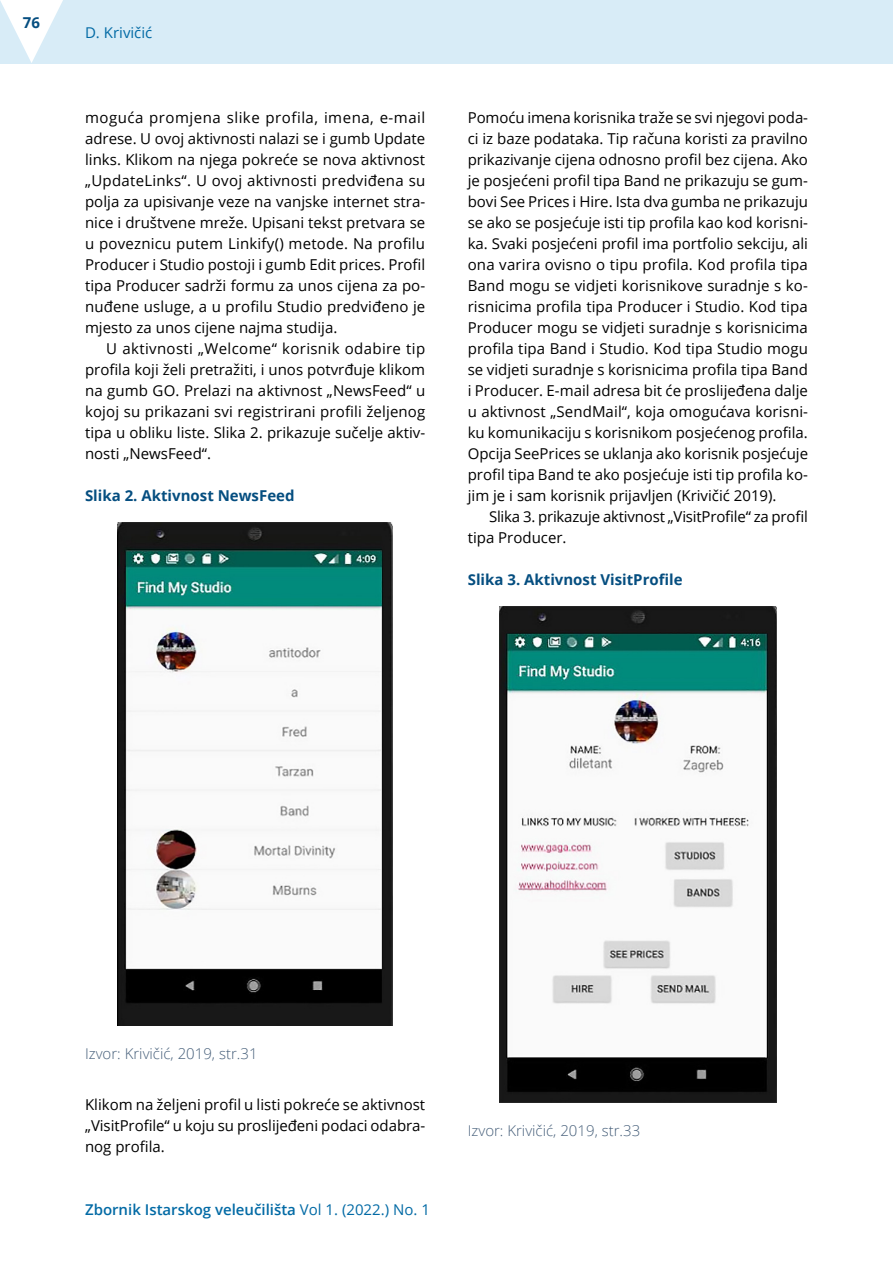
<style>
.page{position:relative;width:893px;height:1263px;background:#fff}
.page>*{position:absolute;margin:0;border:0;box-sizing:border-box;transform-origin:0 0}
.Paragraph_first{font:15px/21px "Open Sans";color:#000;text-align:justify}
.Paragraph{font:15px/21px "Open Sans";color:#000;text-align:justify}
.Caption_u_stupcu{font:700 15px "Open Sans";color:#054e80}
.Note_u_stupcu{font:300 14.85px "Open Sans";color:#465f7a}
.t1{font:600 14.85px "Open Sans";color:#026aa5}
.t2{font:14.85px "Open Sans";color:#026aa5}
.s1{font-weight:400}
</style>
<div class="page">
<div style="left:0;top:0;width:893px;height:63px;background:#d8ecf7"></div>
<svg style="left:0;top:0;width:63px;height:63px"></svg>
<img style="left:118px;top:522px;width:274px;height:504px">
<img style="left:500px;top:606px;width:276px;height:496px">
<p class="Caption_u_stupcu" style="left:23px;top:12px;width:19px">76</p>
<p class="t2" style="left:85px;top:23px;width:69px">D. Krivičić</p>
<p class="Paragraph" style="left:85px;top:107px;width:342px">moguća promjena slike profila, imena, e-mail adrese. U ovoj aktivnosti nalazi se i gumb Update links. Klikom na njega pokreće se nova aktivnost „UpdateLinks“. U ovoj aktivnosti predviđena su polja za upisivanje veze na vanjske internet stra&shy;nice i društvene mreže. Upisani tekst pretvara se u poveznicu putem Linkify() metode. Na profilu Producer i Studio postoji i gumb Edit prices. Profil tipa Producer sadrži formu za unos cijena za po&shy;nuđene usluge, a u profilu Studio predviđeno je mjesto za unos cijene najma studija.</p>
<p class="Paragraph" style="left:85px;top:338px;width:342px;text-indent:21px">U aktivnosti „Welcome“ korisnik odabire tip profila koji želi pretražiti, i unos potvrđuje klikom na gumb GO. Prelazi na aktivnost „NewsFeed“ u kojoj su prikazani svi registrirani profili željenog tipa u obliku liste. Slika 2. prikazuje sučelje aktiv&shy;nosti „NewsFeed“.</p>
<p class="Caption_u_stupcu" style="left:85px;top:485px;width:211px">Slika 2. Aktivnost NewsFeed</p>
<p class="Paragraph_first" style="left:468px;top:107px;width:342px">Pomoću imena korisnika traže se svi njegovi poda&shy;ci iz baze podataka. Tip računa koristi za pravilno prikazivanje cijena odnosno profil bez cijena. Ako je posjećeni profil tipa Band ne prikazuju se gum&shy;bovi See Prices i Hire. Ista dva gumba ne prikazuju se ako se posjećuje isti tip profila kao kod korisni&shy;ka. Svaki posjećeni profil ima portfolio sekciju, ali ona varira ovisno o tipu profila. Kod profila tipa Band mogu se vidjeti korisnikove suradnje s ko&shy;risnicima profila tipa Producer i Studio. Kod tipa Producer mogu se vidjeti suradnje s korisnicima profila tipa Band i Studio. Kod tipa Studio mogu se vidjeti suradnje s korisnicima profila tipa Band i Producer. E-mail adresa bit će proslijeđena dalje u aktivnost „SendMail“, koja omogućava korisni&shy;ku komunikaciju s korisnikom posjećenog profila.<br>Opcija SeePrices se uklanja ako korisnik posjećuje profil tipa Band te ako posjećuje isti tip profila ko&shy;jim je i sam korisnik prijavljen (Krivičić 2019).</p>
<p class="Paragraph" style="left:468px;top:506px;width:342px;text-indent:21px">Slika 3. prikazuje aktivnost „VisitProfile“ za profil tipa Producer.</p>
<p class="Caption_u_stupcu" style="left:468px;top:569px;width:216px">Slika 3. Aktivnost VisitProfile</p>
<p class="Note_u_stupcu" style="left:85px;top:1044px;width:174px">Izvor: Krivičić, 2019, str.31</p>
<p class="Paragraph_first" style="left:85px;top:1094px;width:342px">Klikom na željeni profil u listi pokreće se aktivnost „VisitProfile“ u koju su proslijeđeni podaci odabra&shy;nog profila.</p>
<p class="t1" style="left:85px;top:1200px;width:346px">Zbornik Istarskog veleučilišta <span class="s1">Vol 1. (2022.) No. 1</span></p>
<p class="Note_u_stupcu" style="left:468px;top:1120px;width:174px">Izvor: Krivičić, 2019, str.33</p>
</div>
